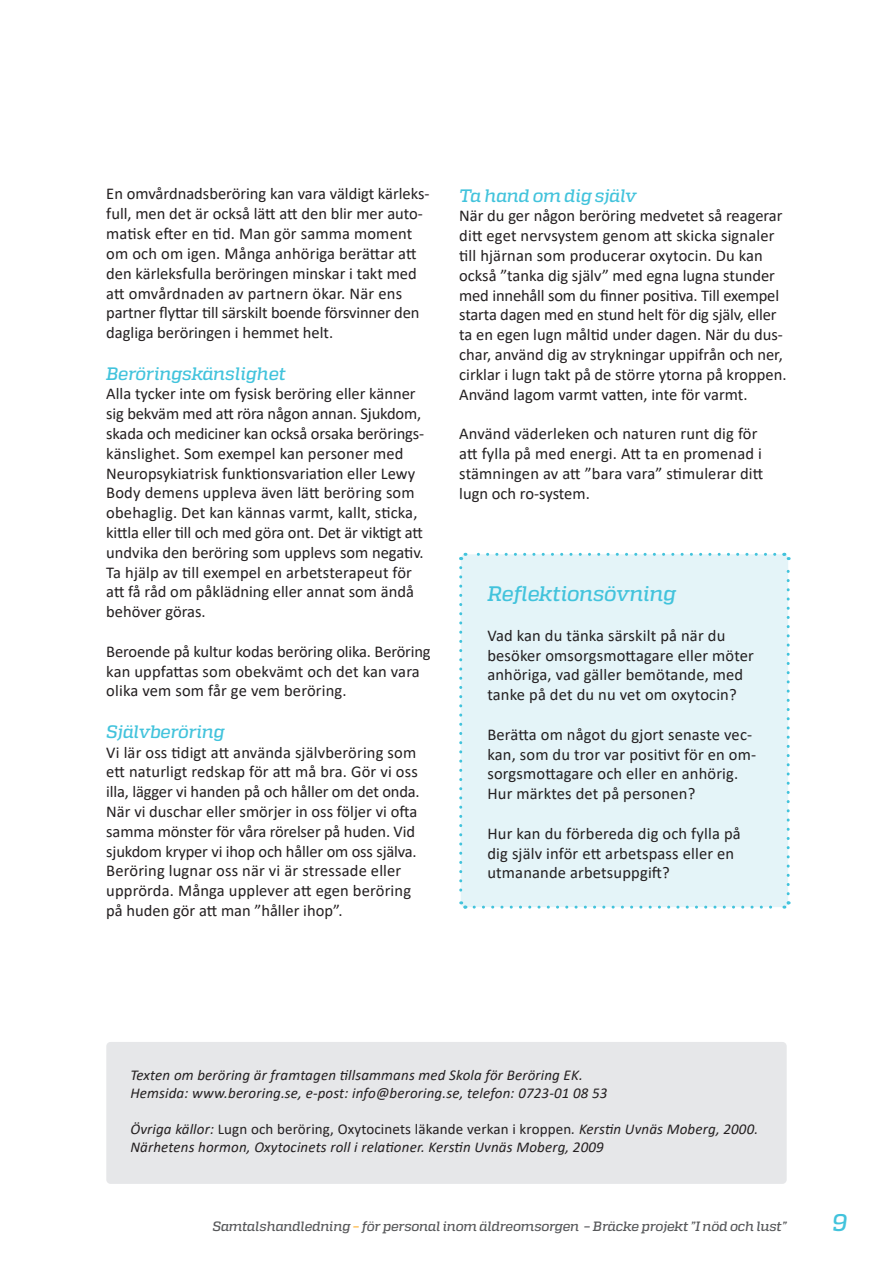
<style>
.page{position:relative;width:893px;height:1263px;background:#fff}
.page>*{position:absolute;margin:0;border:0;box-sizing:border-box;transform-origin:0 0}
.t1{font:italic 500 24px "Quadon";color:#42c3dc}
.Underrubrik_NY{font:italic 500 21px "Quadon";letter-spacing:-.015em;color:#42c3dc}
.Underrubrik_NY-2{font:italic 500 18px "Quadon";letter-spacing:-.01em;color:#42c3dc}
.t2{font:16.5px/19.8px "Calibri";color:#231f20}
.t3{font:italic 15px/18px "Calibri";letter-spacing:.01em;color:#231f20}
.t4{font:italic 500 13.5px "Quadon";letter-spacing:-.01em;color:#57585a}
.s1{font-style:normal}
.s2{color:#fbb033}
</style>
<div class="page">
<div style="left:106px;top:1042px;width:681px;height:142px;background:#e6e7e9;border-radius:4px"></div>
<div style="left:461px;top:554px;width:327px;height:353px;background:#e4f4f8;border-radius:4px"></div>
<svg style="left:459px;top:568px;width:9px;height:341px"></svg>
<svg style="left:474px;top:901px;width:317px;height:8px"></svg>
<svg style="left:782px;top:552px;width:9px;height:342px"></svg>
<svg style="left:459px;top:552px;width:316px;height:9px"></svg>
<p class="t2" style="left:106px;top:184px;width:325px">En omvårdnadsberöring kan vara väldigt kärleks&shy;full, men det är också lätt att den blir mer auto&shy;matisk efter en tid. Man gör samma moment om och om igen. Många anhöriga berättar att den kärleksfulla beröringen minskar i takt med att omvårdnaden av partnern ökar. När ens partner flyttar till särskilt boende försvinner den dagliga beröringen i hemmet helt.</p>
<p class="Underrubrik_NY-2" style="left:106px;top:363px;width:181px">Beröringskänslighet</p>
<p class="t2" style="left:106px;top:383px;width:319px">Alla tycker inte om fysisk beröring eller känner sig bekväm med att röra någon annan. Sjukdom, skada och mediciner kan också orsaka berörings&shy;känslighet. Som exempel kan personer med Neuropsykiatrisk funktionsvariation eller Lewy Body demens uppleva även lätt beröring som obehaglig. Det kan kännas varmt, kallt, sticka, kittla eller till och med göra ont. Det är viktigt att undvika den beröring som upplevs som negativ.<br>Ta hjälp av till exempel en arbetsterapeut för att få råd om påklädning eller annat som ändå behöver göras.</p>
<p class="t2" style="left:106px;top:641px;width:326px">Beroende på kultur kodas beröring olika. Beröring kan uppfattas som obekvämt och det kan vara olika vem som får ge vem beröring.</p>
<p class="Underrubrik_NY-2" style="left:106px;top:721px;width:120px">Självberöring</p>
<p class="t2" style="left:106px;top:742px;width:315px">Vi lär oss tidigt att använda självberöring som ett naturligt redskap för att må bra. Gör vi oss illa, lägger vi handen på och håller om det onda.<br>När vi duschar eller smörjer in oss följer vi ofta samma mönster för våra rörelser på huden. Vid sjukdom kryper vi ihop och håller om oss själva.<br>Beröring lugnar oss när vi är stressade eller upprörda. Många upplever att egen beröring på huden gör att man ”håller ihop”.</p>
<p class="Underrubrik_NY-2" style="left:459px;top:185px;width:179px">Ta hand om dig själv</p>
<p class="t2" style="left:459px;top:205px;width:329px">När du ger någon beröring medvetet så reagerar ditt eget nervsystem genom att skicka signaler till hjärnan som producerar oxytocin. Du kan också ”tanka dig själv” med egna lugna stunder med innehåll som du finner positiva. Till exempel starta dagen med en stund helt för dig själv, eller ta en egen lugn måltid under dagen. När du dus&shy;char, använd dig av strykningar uppifrån och ner, cirklar i lugn takt på de större ytorna på kroppen.<br>Använd lagom varmt vatten, inte för varmt.</p>
<p class="t2" style="left:459px;top:423px;width:306px">Använd väderleken och naturen runt dig för att fylla på med energi. Att ta en promenad i stämningen av att ”bara vara” stimulerar ditt lugn och ro-system.</p>
<p class="Underrubrik_NY" style="left:487px;top:582px;width:190px">Reflektionsövning</p>
<p class="t2" style="left:487px;top:625px;width:268px">Vad kan du tänka särskilt på när du besöker omsorgsmottagare eller möter anhöriga, vad gäller bemötande, med tanke på det du nu vet om oxytocin?</p>
<p class="t2" style="left:487px;top:724px;width:270px">Berätta om något du gjort senaste vec&shy;kan, som du tror var positivt för en om&shy;sorgsmottagare och eller en anhörig.</p>
<p class="t2" style="left:487px;top:783px;width:209px">Hur märktes det på personen?</p>
<p class="t2" style="left:487px;top:823px;width:255px">Hur kan du förbereda dig och fylla på dig själv inför ett arbetspass eller en utmanande arbetsuppgift?</p>
<p class="t3" style="left:130px;top:1065px;width:454px">Texten om beröring är framtagen tillsammans med Skola för Beröring EK.</p>
<p class="t3" style="left:130px;top:1083px;width:479px">Hemsida: www.beroring.se, e-post: info@beroring.se, telefon: 0723-01 08 53</p>
<p class="t3" style="left:130px;top:1119px;width:629px">Övriga källor: <span class="s1">Lugn och beröring, Oxytocinets läkande verkan i kroppen</span>. Kerstin Uvnäs Moberg, 2000.<br>Närhetens hormon, Oxytocinets roll i relationer. Kerstin Uvnäs Moberg, 2009</p>
<p class="t4" style="left:212px;top:1218px;width:576px">Samtalshandledning <span class="s2">–</span> för personal inom äldreomsorgen – Bräcke projekt ”I nöd och lust”</p>
<h1 class="t1" style="left:832px;top:1209px;width:16px">9</h1>
</div>
